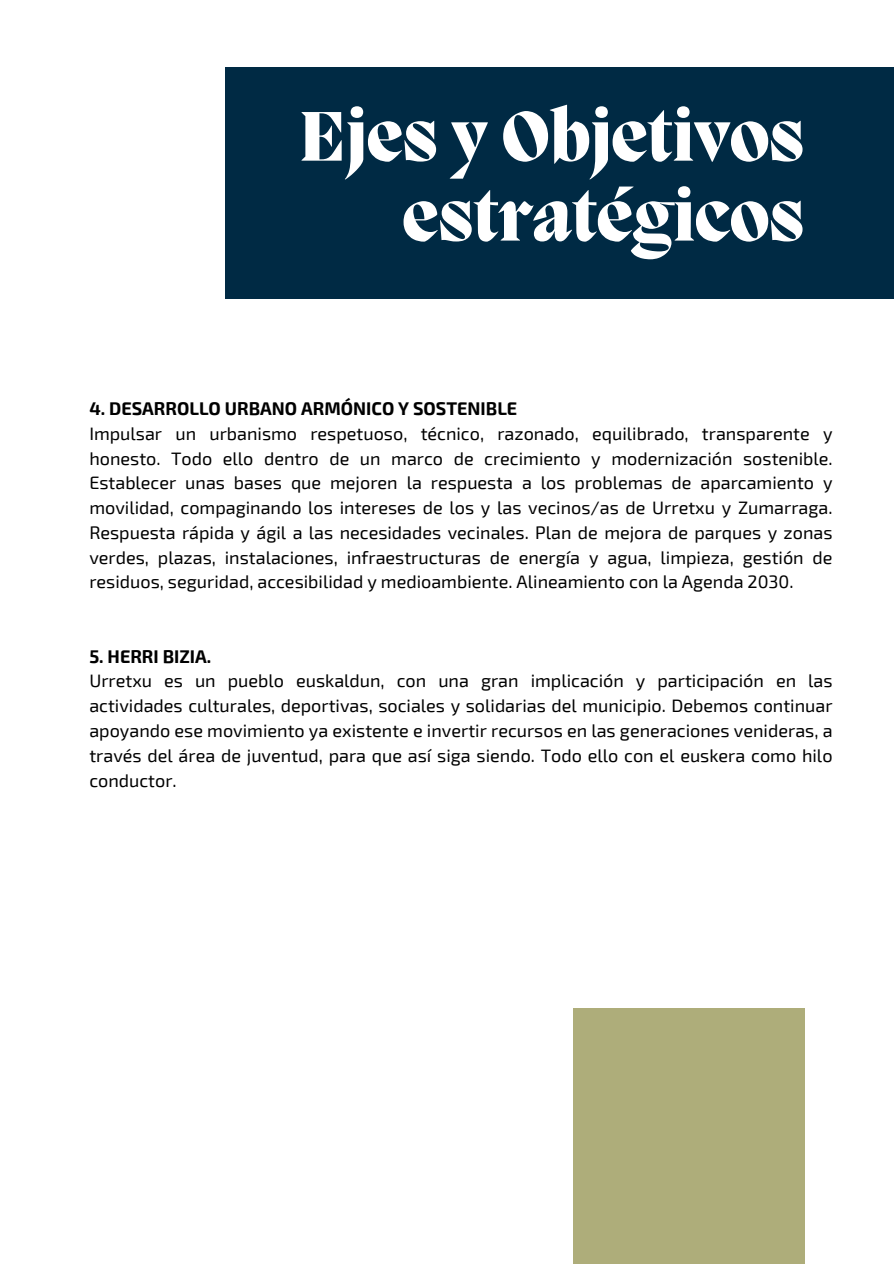
<style>
.page{position:relative;width:894px;height:1264px;background:#fff}
.page>*{position:absolute;margin:0;border:0;box-sizing:border-box;transform-origin:0 0}
.t1{font:800 72px/79.8px "Migra";color:#fff;text-align:right}
.t2{font:18px/24.8px "Exo 2";color:#000;text-align:justify}
.t3{font:700 18px "Exo 2";color:#000}
</style>
<div class="page">
<div style="left:226px;top:68px;width:667px;height:231px;background:#002a44"></div>
<div style="left:573px;top:1008px;width:231px;height:255px;background:#aead7a"></div>
<h1 class="t1" style="left:299px;top:102px;width:506px">Ejes y Objetivos estratégicos</h1>
<p class="t3" style="left:89px;top:397px;width:429px">4. DESARROLLO URBANO ARMÓNICO Y SOSTENIBLE</p>
<p class="t2" style="left:89px;top:420px;width:744px">Impulsar un urbanismo respetuoso, técnico, razonado, equilibrado, transparente y honesto. Todo ello dentro de un marco de crecimiento y modernización sostenible.<br>Establecer unas bases que mejoren la respuesta a los problemas de aparcamiento y movilidad, compaginando los intereses de los y las vecinos/as de Urretxu y Zumarraga.<br>Respuesta rápida y ágil a las necesidades vecinales. Plan de mejora de parques y zonas verdes, plazas, instalaciones, infraestructuras de energía y agua, limpieza, gestión de residuos, seguridad, accesibilidad y medioambiente. Alineamiento con la Agenda 2030.</p>
<p class="t3" style="left:89px;top:644px;width:123px">5. HERRI BIZIA.</p>
<p class="t2" style="left:89px;top:668px;width:744px">Urretxu es un pueblo euskaldun, con una gran implicación y participación en las actividades culturales, deportivas, sociales y solidarias del municipio. Debemos continuar apoyando ese movimiento ya existente e invertir recursos en las generaciones venideras, a través del área de juventud, para que así siga siendo. Todo ello con el euskera como hilo conductor.</p>
</div>
